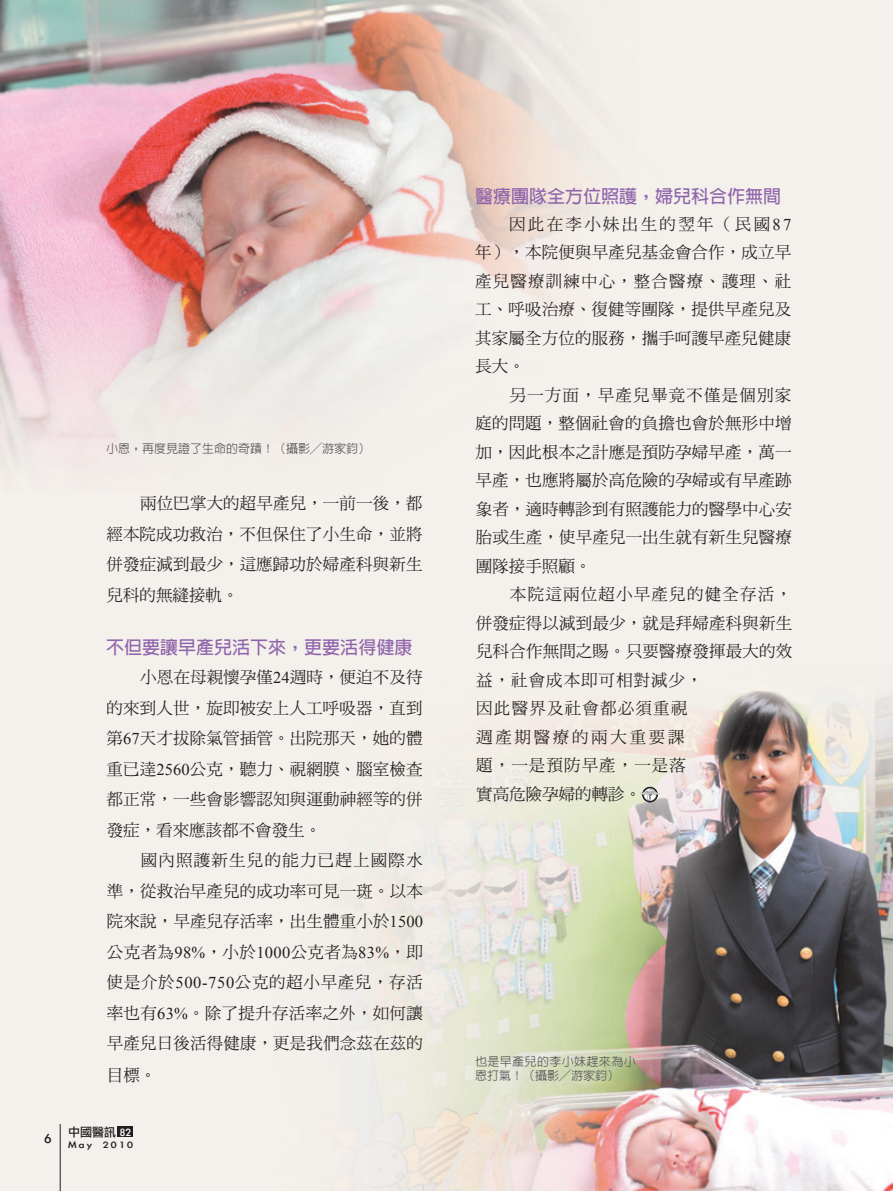
<style>
.page{position:relative;width:893px;height:1191px;background:#fff}
.page>*{position:absolute;margin:0;border:0;box-sizing:border-box;transform-origin:0 0}
.t1{font:700 18px "Lin Gothic";color:#9065ab}
.t2{font:16.5px/28.5px "DF Ming Std W5";letter-spacing:.01em;color:#231f20;text-align:justify}
.t3{font:16.5px/28.5px "DF Ming Std W5";letter-spacing:.06em;color:#231f20}
.t4{font:15px "Li Gothic Med";color:#231f20}
.t5{font:500 12px "Lin Gothic";color:#57585a}
.t6{font:500 12px "Lin Gothic";letter-spacing:.03em;color:#57585a}
.t7{font:500 12px "New Gothic";color:#57585a}
.t8{font:12px "Li Gothic Med";color:#231f20}
.t9{font:10.5px "Li Gothic Med";letter-spacing:.18em;color:#231f20;scale:1.2 1}
.s1{font-family:"New Gothic"}
.s2{font-family:"Times New Roman"}
.s3{color:#fff}
.s4{font-family:"Lin Gothic"}
</style>
<div class="page">
<img style="left:0;top:0;width:893px;height:1191px">
<svg style="left:642px;top:787px;width:16px;height:15px"></svg>
<svg style="left:640px;top:788px;width:20px;height:13px"></svg>
<div style="left:118px;top:1126px;width:15px;height:11px;background:#231f20"></div>
<hr style="left:60px;top:1124px;width:1px;height:67px;background:#231f20">
<p class="t5" style="left:106px;top:442px;width:265px">小恩，再度見證了生命的奇蹟！<span class="s1">（攝影</span>╱<span class="s1">游家鈞）</span></p>
<p class="t2" style="left:106px;top:488px;width:318px;line-height:30.5px;text-indent:34px">兩位巴掌大的超早產兒，一前一後，都經本院成功救治，不但保住了小生命，並將併發症減到最少，這應歸功於婦產科與新生兒科的無縫接軌。</p>
<p class="t1" style="left:106px;top:638px;width:307px">不但要讓早產兒活下來，更要活得健康</p>
<p class="t2" style="left:106px;top:662px;width:318px;line-height:30.5px;text-indent:34px">小恩在母親懷孕僅<span class="s2">24</span>週時，便迫不及待的來到人世，旋即被安上人工呼吸器，直到第<span class="s2">67</span>天才拔除氣管插管。出院那天，她的體重已達<span class="s2">2560</span>公克，聽力、視網膜、腦室檢查都正常，一些會影響認知與運動神經等的併發症，看來應該都不會發生。</p>
<p class="t2" style="left:107px;top:845px;width:318px;line-height:30.6px;text-indent:34px">國內照護新生兒的能力已趕上國際水準，從救治早產兒的成功率可見一斑。以本院來說，早產兒存活率，出生體重小於<span class="s2">1500</span>公克者為<span class="s2">98%</span>，小於<span class="s2">1000</span>公克者為<span class="s2">83%</span>，即使是介於<span class="s2">500-750</span>公克的超小早產兒，存活率也有<span class="s2">63%</span>。除了提升存活率之外，如何讓早產兒日後活得健康，更是我們念茲在茲的目標。</p>
<p class="t4" style="left:45px;top:1130px;width:8px">6</p>
<p class="t8" style="left:68px;top:1125px;width:64px">中國醫訊 <span class="s3">82</span></p>
<p class="t9" style="left:68px;top:1139px;width:56px">May 2010</p>
<p class="t1" style="left:475px;top:187px;width:307px">醫療團隊全方位照護，婦兒科合作無間</p>
<p class="t2" style="left:475px;top:209px;width:318px;text-indent:34px">因此在李小妹出生的翌年（民國<span class="s2">87</span>年），本院便與早產兒基金會合作，成立早產兒醫療訓練中心，整合醫療、護理、社工、呼吸治療、復健等團隊，提供早產兒及其家屬全方位的服務，攜手呵護早產兒健康長大。</p>
<p class="t2" style="left:475px;top:380px;width:318px;text-indent:34px">另一方面，早產兒畢竟不僅是個別家庭的問題，整個社會的負擔也會於無形中增加，因此根本之計應是預防孕婦早產，萬一早產，也應將屬於高危險的孕婦或有早產跡象者，適時轉診到有照護能力的醫學中心安胎或生產，使早產兒一出生就有新生兒醫療團隊接手照顧。</p>
<p class="t3" style="left:476px;top:580px;width:318px;text-indent:34px">本院這兩位超小早產兒的健全存活，併發症得以減到最少，就是拜婦產科與新生兒科合作無間之賜。只要醫療發揮最大的效益，社會成本即可相對減少，<br>因此醫界及社會都必須重視<br>週產期醫療的兩大重要課<br>題，一是預防早產，一是落<br>實高危險孕婦的轉診。</p>
<p class="t6" style="left:475px;top:1055px;width:162px">也是早產兒的李小妹趕來為小</p>
<p class="t7" style="left:475px;top:1069px;width:145px"><span class="s4">恩打氣！</span>（攝影<span class="s4">╱</span>游家鈞）</p>
</div>
